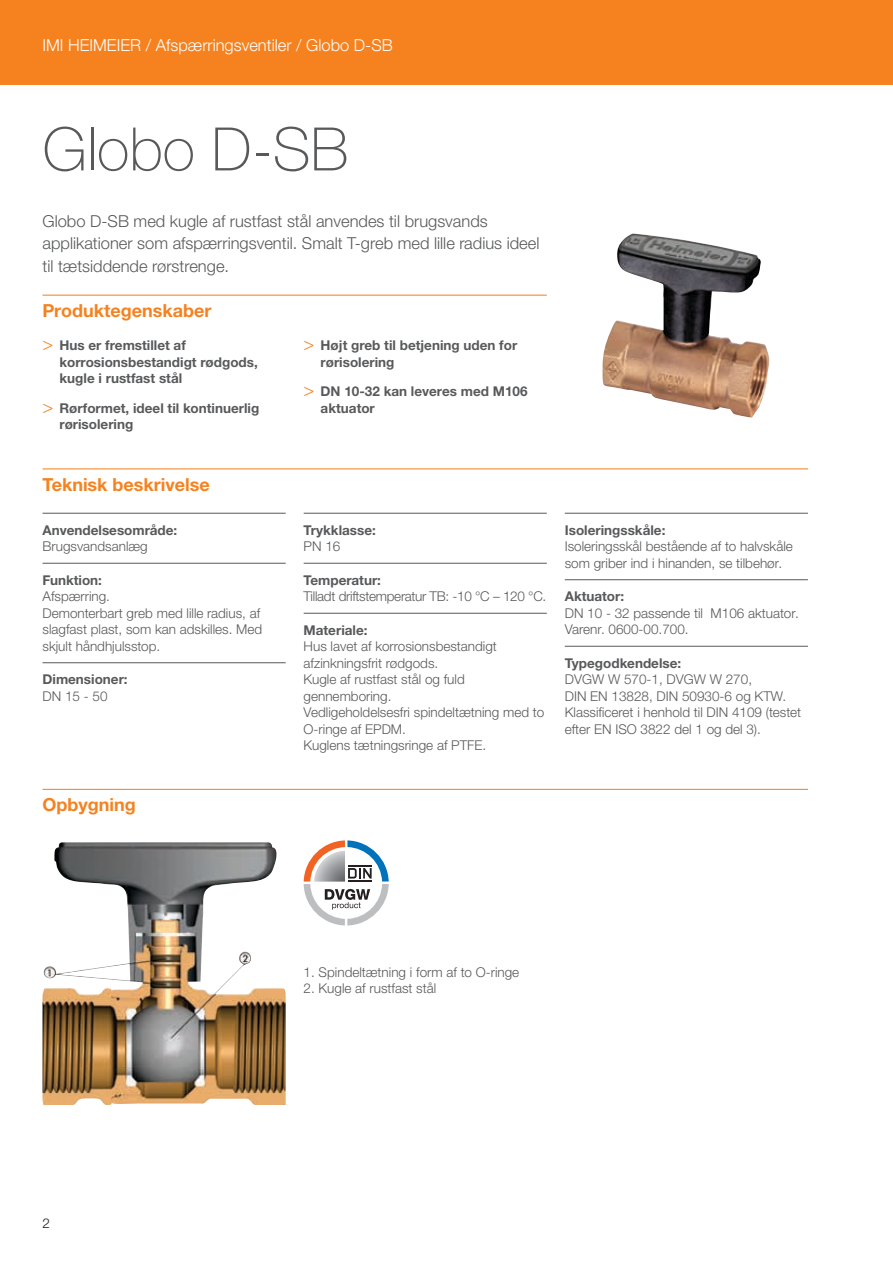
<style>
.page{position:relative;width:893px;height:1263px;background:#fff}
.page>*{position:absolute;margin:0;border:0;box-sizing:border-box;transform-origin:0 0}
.t1{font:100 60px "Helvetica Neue LTW1 G";color:#58595b}
.t2{font:700 18px "Helvetica Neue LTW1 G";color:#f5821f}
.t3{font:300 16.5px/22.5px "Helvetica Neue LTW1 G";color:#58595b}
.t4{font:300 16.5px "Helvetica Neue LTW1 G";color:#fff}
.t5{font:300 13.5px/16.5px "Helvetica Neue LTW1 G";color:#58595b}
.t6{font:700 13.5px/16.5px "Helvetica Neue LTW1 G";color:#58595b}
.t7{font:300 13.5px "Helvetica Neue LTW1 G";letter-spacing:-.02em;color:#58595b}
.t8{font:300 13.5px "Helvetica Neue LTW1 G";color:#231f20}
.s1{font-family:"Helvetica Neue LT Std";font-weight:300;font-size:18px;color:#f5821f}
</style>
<div class="page">
<div style="left:0;top:0;width:893px;height:85px;background:#f5821f"></div>
<hr style="left:43px;top:295px;width:504px;height:1px;background:#f5821f">
<hr style="left:43px;top:468px;width:765px;height:1px;background:#f5821f">
<hr style="left:43px;top:513px;width:243px;height:1px;background:#58595b">
<hr style="left:43px;top:563px;width:243px;height:1px;background:#58595b">
<hr style="left:43px;top:662px;width:243px;height:1px;background:#58595b">
<hr style="left:304px;top:513px;width:243px;height:1px;background:#58595b">
<hr style="left:304px;top:563px;width:243px;height:1px;background:#58595b">
<hr style="left:304px;top:613px;width:243px;height:1px;background:#58595b">
<hr style="left:565px;top:513px;width:243px;height:1px;background:#58595b">
<hr style="left:565px;top:579px;width:243px;height:1px;background:#58595b">
<hr style="left:565px;top:646px;width:243px;height:1px;background:#58595b">
<hr style="left:43px;top:789px;width:765px;height:1px;background:#f5821f">
<img style="left:602px;top:233px;width:168px;height:185px">
<img style="left:43px;top:842px;width:243px;height:263px">
<svg style="left:304px;top:840px;width:85px;height:85px"></svg>
<p class="t4" style="left:43px;top:35px;width:352px">IMI HEIMEIER / Afspærringsventiler / Globo D-SB</p>
<h1 class="t1" style="left:43px;top:113px;width:307px">Globo D-SB</h1>
<p class="t3" style="left:43px;top:210px;width:498px">Globo D-SB med kugle af rustfast stål anvendes til brugsvands applikationer som afspærringsventil. Smalt T-greb med lille radius ideel til tætsiddende rørstrenge.</p>
<h2 class="t2" style="left:43px;top:299px;width:170px">Produktegenskaber</h2>
<p class="t6" style="left:60px;top:337px;width:200px;text-indent:-17px"><span class="s1">&gt;</span> Hus er fremstillet af korrosionsbestandigt rødgods, kugle i rustfast stål</p>
<p class="t6" style="left:60px;top:400px;width:201px;text-indent:-17px"><span class="s1">&gt;</span> Rørformet, ideel til kontinuerlig rørisolering</p>
<p class="t6" style="left:321px;top:337px;width:198px;text-indent:-17px"><span class="s1">&gt;</span> Højt greb til betjening uden for rørisolering</p>
<p class="t6" style="left:321px;top:383px;width:208px;text-indent:-17px"><span class="s1">&gt;</span> DN 10-32 kan leveres med M106 aktuator</p>
<h2 class="t2" style="left:43px;top:473px;width:169px">Teknisk beskrivelse</h2>
<p class="t6" style="left:43px;top:522px;width:136px">Anvendelsesområde:</p>
<p class="t5" style="left:43px;top:538px;width:107px">Brugsvandsanlæg</p>
<p class="t6" style="left:43px;top:572px;width:61px">Funktion:</p>
<p class="t5" style="left:43px;top:588px;width:221px">Afspærring.<br>Demonterbart greb med lille radius, af slagfast plast, som kan adskilles. Med skjult håndhjulsstop.</p>
<p class="t6" style="left:43px;top:671px;width:87px">Dimensioner:</p>
<p class="t5" style="left:43px;top:688px;width:67px">DN 15 - 50</p>
<h2 class="t2" style="left:43px;top:794px;width:95px">Opbygning</h2>
<p class="t6" style="left:304px;top:522px;width:74px">Trykklasse:</p>
<p class="t5" style="left:304px;top:538px;width:38px">PN 16</p>
<p class="t6" style="left:304px;top:572px;width:79px">Temperatur:</p>
<p class="t7" style="left:304px;top:588px;width:244px">Tilladt driftstemperatur TB: -10 °C – 120 °C.</p>
<p class="t6" style="left:304px;top:622px;width:65px">Materiale:</p>
<p class="t5" style="left:304px;top:638px;width:242px">Hus lavet af korrosionsbestandigt afzinkningsfrit rødgods.<br>Kugle af rustfast stål og fuld gennemboring.<br>Vedligeholdelsesfri spindeltætning med to<br>O-ringe af EPDM.<br>Kuglens tætningsringe af PTFE.</p>
<p class="t6" style="left:565px;top:522px;width:102px">Isoleringsskåle:</p>
<p class="t5" style="left:565px;top:538px;width:230px">Isoleringsskål bestående af to halvskåle som griber ind i hinanden, se tilbehør.</p>
<p class="t6" style="left:565px;top:588px;width:61px">Aktuator:</p>
<p class="t5" style="left:565px;top:605px;width:235px">DN 10 - 32 passende til M106 aktuator.<br>Varenr. 0600-00.700.</p>
<p class="t6" style="left:565px;top:655px;width:118px">Typegodkendelse:</p>
<p class="t5" style="left:565px;top:671px;width:238px">DVGW W 570-1, DVGW W 270,<br>DIN EN 13828, DIN 50930-6 og KTW.<br>Klassificeret i henhold til DIN 4109 (testet efter EN ISO 3822 del 1 og del 3).</p>
<p class="t5" style="left:304px;top:963px;width:217px">1. Spindeltætning i form af to O-ringe</p>
<p class="t5" style="left:304px;top:980px;width:134px">2. Kugle af rustfast stål</p>
<p class="t8" style="left:43px;top:1215px;width:9px">2</p>
</div>
